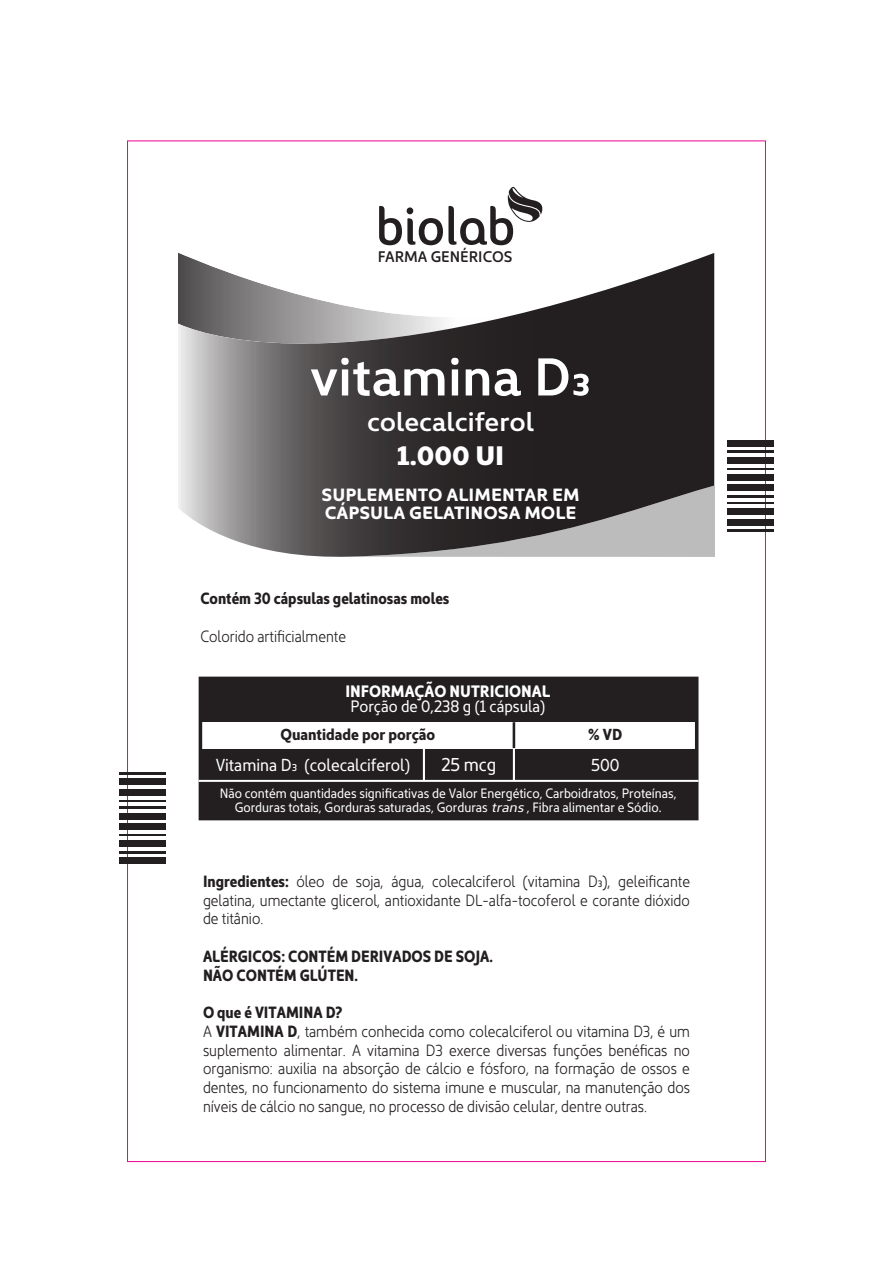
<style>
.page{position:relative;width:893px;height:1263px;background:#fff}
.page>*{position:absolute;margin:0;border:0;box-sizing:border-box;transform-origin:0 0}
.t1{font:600 53.85px "Kyrial Display Pro";color:#fff}
.t2{font:900 27.15px "Kyrial Sans Pro";color:#fff}
.t3{font:600 26.85px "Kyrial Display Pro";color:#fff}
.t4{font:18.9px "Kyrial Sans Pro Regular Cond";color:#fff;scale:1.05 1}
.t5{font:700 18px/18px "Kyrial Display Pro";color:#fff}
.t6{font:17.55px "Kyrial Sans Pro Regular Cond";color:#fff;scale:1.05 1}
.t7{font:16.8px "Kyrial Sans Pro Regular Cond";color:#fff;scale:1.05 1}
.t8{font:16.8px "Kyrial Sans Pro Bold Cond";color:#fff;scale:1.05 1}
.t9{font:16.5px/18.8px "Kyrial Sans Pro Light Cond";color:#231f20;text-align:justify}
.t10{font:16.5px/18.8px "Kyrial Sans Pro Bold Cond";color:#231f20}
.t11{font:16.2px "Kyrial Sans Pro Bold Cond";color:#231f20;scale:1.05 1}
.t12{font:600 15.6px "Kyrial Sans Pro";color:#231f20;scale:.94 1}
.t13{font:13.8px/13.8px "Kyrial Sans Pro Regular Cond";color:#fff;text-align:center;scale:1.05 1}
.s1{font-family:"Kyrial Sans Pro";font-style:italic}
.s2{font-family:"Kyrial Sans Pro Bold Cond"}
</style>
<div class="page">
<svg style="left:178px;top:253px;width:536px;height:304px;background:#555253"></svg>
<svg style="left:345px;top:481px;width:369px;height:76px;background:#5d5a5a"></svg>
<div style="left:119px;top:858px;width:47px;height:6px;background:#231f20"></div>
<hr style="left:119px;top:851px;width:47px;height:2px;background:#231f20">
<div style="left:119px;top:840px;width:47px;height:7px;background:#231f20"></div>
<hr style="left:119px;top:834px;width:47px;height:2px;background:#231f20">
<div style="left:119px;top:823px;width:47px;height:7px;background:#231f20"></div>
<div style="left:119px;top:813px;width:47px;height:6px;background:#231f20"></div>
<hr style="left:119px;top:806px;width:47px;height:2px;background:#231f20">
<hr style="left:119px;top:800px;width:47px;height:2px;background:#231f20">
<div style="left:119px;top:789px;width:47px;height:6px;background:#231f20"></div>
<div style="left:119px;top:778px;width:47px;height:7px;background:#231f20"></div>
<hr style="left:119px;top:772px;width:47px;height:2px;background:#231f20">
<div style="left:727px;top:440px;width:47px;height:6px;background:#231f20"></div>
<hr style="left:727px;top:450px;width:47px;height:2px;background:#231f20">
<div style="left:727px;top:457px;width:47px;height:6px;background:#231f20"></div>
<hr style="left:727px;top:468px;width:47px;height:1px;background:#231f20">
<div style="left:727px;top:474px;width:47px;height:6px;background:#231f20"></div>
<div style="left:727px;top:485px;width:47px;height:6px;background:#231f20"></div>
<hr style="left:727px;top:495px;width:47px;height:2px;background:#231f20">
<hr style="left:727px;top:502px;width:47px;height:2px;background:#231f20">
<div style="left:727px;top:508px;width:47px;height:6px;background:#231f20"></div>
<div style="left:727px;top:519px;width:47px;height:6px;background:#231f20"></div>
<hr style="left:727px;top:530px;width:47px;height:2px;background:#231f20">
<div style="left:200px;top:678px;width:497px;height:140px;background:#231f20"></div>
<div style="left:200px;top:722px;width:497px;height:26px;background:#fff"></div>
<hr style="left:513px;top:722px;width:2px;height:26px;background:#231f20">
<hr style="left:513px;top:748px;width:2px;height:33px;background:#fff">
<hr style="left:423px;top:748px;width:2px;height:33px;background:#fff">
<div style="left:199px;top:677px;width:499px;height:143px;border:4px solid #231f20"></div>
<hr style="left:199px;top:780px;width:499px;height:2px;background:#fff">
<svg style="left:178px;top:187px;width:365px;height:157px"></svg>
<p class="t12" style="left:378px;top:245px;width:145px">FARMA GENÉRICOS</p>
<h1 class="t1" style="left:310px;top:338px;width:283px">vitamina D3</h1>
<h3 class="t3" style="left:367px;top:402px;width:169px">colecalciferol</h3>
<h2 class="t2" style="left:397px;top:435px;width:109px">1.000 UI</h2>
<p class="t5" style="left:322px;top:484px;width:259px">SUPLEMENTO ALIMENTAR EM<br>CÁPSULA GELATINOSA MOLE</p>
<p class="t10" style="left:200px;top:588px;width:251px">Contém 30 cápsulas gelatinosas moles</p>
<p class="t9" style="left:200px;top:625px;width:147px">Colorido artificialmente</p>
<p class="t8" style="left:345px;top:679px;width:197px">INFORMAÇÃO NUTRICIONAL</p>
<p class="t7" style="left:350px;top:695px;width:187px">Porção de 0,238 g (1 cápsula)</p>
<p class="t11" style="left:280px;top:723px;width:149px">Quantidade por porção</p>
<p class="t11" style="left:588px;top:723px;width:34px">% VD</p>
<p class="t6" style="left:216px;top:753px;width:187px">Vitamina D3 (colecalciferol)</p>
<p class="t4" style="left:441px;top:752px;width:54px">25 mcg</p>
<p class="t6" style="left:591px;top:753px;width:29px">500</p>
<p class="t13" style="left:220px;top:786px;width:437px">Não contém quantidades significativas de Valor Energético, Carboidratos, Proteínas,<br>Gorduras totais, Gorduras saturadas, Gorduras <span class="s1">trans</span> , Fibra alimentar e Sódio.</p>
<p class="t9" style="left:203px;top:870px;width:488px"><span class="s2">Ingredientes:</span> óleo de soja, água, colecalciferol (vitamina D3), geleificante gelatina, umectante glicerol, antioxidante DL-alfa-tocoferol e corante dióxido de titânio.</p>
<p class="t10" style="left:203px;top:946px;width:291px">ALÉRGICOS: CONTÉM DERIVADOS DE SOJA.<br>NÃO CONTÉM GLÚTEN.</p>
<p class="t10" style="left:203px;top:1002px;width:141px">O que é VITAMINA D?</p>
<p class="t9" style="left:203px;top:1020px;width:488px">A <span class="s2">VITAMINA D</span>, também conhecida como colecalciferol ou vitamina D3, é um suplemento alimentar. A vitamina D3 exerce diversas funções benéficas no organismo: auxilia na absorção de cálcio e fósforo, na formação de ossos e dentes, no funcionamento do sistema imune e muscular, na manutenção dos níveis de cálcio no sangue, no processo de divisão celular, dentre outras.</p>
</div>
